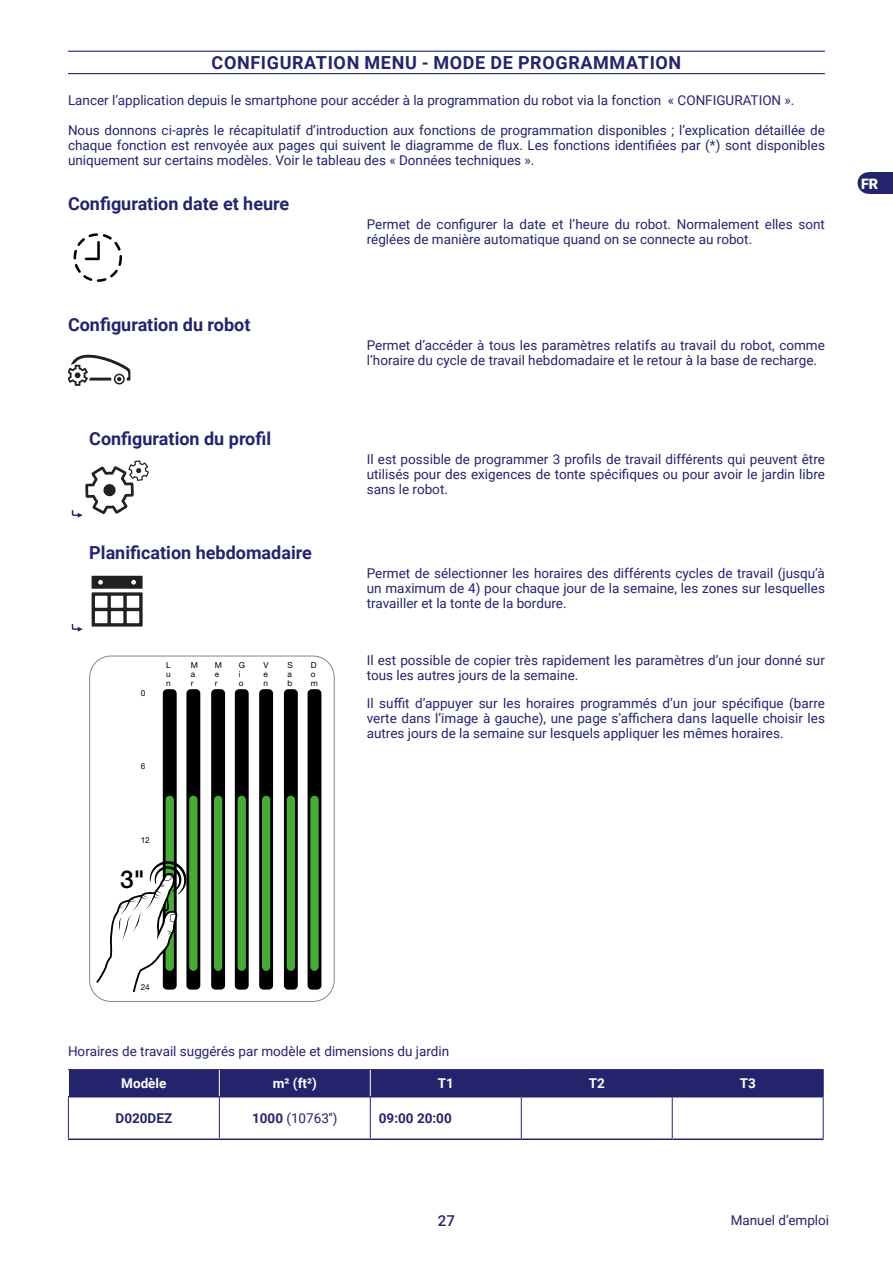
<style>
.page{position:relative;width:893px;height:1263px;background:#fff}
.page>*{position:absolute;margin:0;border:0;box-sizing:border-box;transform-origin:0 0}
.t1{font:500 24.6px "Helvetica Neue LT Std";color:#000}
.t2{font:700 18px "Roboto";color:#24246c}
.t3{font:700 18px "Roboto";letter-spacing:.035em;color:#24246c}
.t4{font:500 15px "Roboto";color:#24246c}
.t5{font:900 14.4px "Roboto";color:#fff}
.t6{font:13.5px/15px "Roboto";color:#24246c;text-align:justify}
.t7{font:700 13.5px "Roboto";color:#fff}
.t8{font:700 13.5px "Roboto";color:#24246c}
.t9{font:8.25px/9px "Helvetica Neue LT Std";color:#000}
.s1{font-weight:700}
</style>
<div class="page">
<div style="left:868px;top:172px;width:25px;height:22px;background:#24246c"></div>
<div style="left:858px;top:172px;width:21px;height:22px;background:#24246c;border-radius:50%"></div>
<hr style="left:68px;top:51px;width:757px;height:1px;background:#24246c">
<hr style="left:68px;top:73px;width:757px;height:1px;background:#24246c">
<svg style="left:74px;top:233px;width:48px;height:49px"></svg>
<svg style="left:68px;top:354px;width:62px;height:32px"></svg>
<svg style="left:72px;top:460px;width:77px;height:58px"></svg>
<svg style="left:72px;top:624px;width:11px;height:8px"></svg>
<svg style="left:92px;top:576px;width:51px;height:50px"></svg>
<div style="left:163px;top:689px;width:14px;height:300px;background:#000;border-radius:4px"></div>
<div style="left:186px;top:689px;width:14px;height:300px;background:#000;border-radius:4px"></div>
<div style="left:211px;top:689px;width:14px;height:300px;background:#000;border-radius:4px"></div>
<div style="left:235px;top:689px;width:14px;height:300px;background:#000;border-radius:4px"></div>
<div style="left:259px;top:689px;width:14px;height:300px;background:#000;border-radius:4px"></div>
<div style="left:284px;top:689px;width:14px;height:300px;background:#000;border-radius:4px"></div>
<div style="left:308px;top:689px;width:13px;height:300px;background:#000;border-radius:4px"></div>
<div style="left:166px;top:796px;width:8px;height:175px;background:#47ac35;border-radius:4px"></div>
<div style="left:189px;top:796px;width:9px;height:175px;background:#47ac35;border-radius:4px"></div>
<div style="left:214px;top:796px;width:8px;height:175px;background:#47ac35;border-radius:4px"></div>
<div style="left:238px;top:796px;width:8px;height:175px;background:#47ac35;border-radius:4px"></div>
<div style="left:262px;top:796px;width:8px;height:175px;background:#47ac35;border-radius:4px"></div>
<div style="left:287px;top:796px;width:8px;height:175px;background:#47ac35;border-radius:4px"></div>
<div style="left:310px;top:796px;width:9px;height:175px;background:#47ac35;border-radius:4px"></div>
<svg style="left:96px;top:861px;width:91px;height:131px"></svg>
<div style="left:89px;top:656px;width:246px;height:346px;border:1px solid #878787;border-radius:21px"></div>
<div style="left:68px;top:1069px;width:756px;height:28px;background:#24246c"></div>
<hr style="left:68px;top:1096px;width:151px;height:1px;background:#24246c">
<hr style="left:68px;top:1138px;width:151px;height:2px;background:#24246c">
<hr style="left:219px;top:1096px;width:151px;height:1px;background:#24246c">
<hr style="left:370px;top:1096px;width:151px;height:1px;background:#24246c">
<hr style="left:521px;top:1096px;width:151px;height:1px;background:#24246c">
<hr style="left:672px;top:1096px;width:151px;height:1px;background:#24246c">
<hr style="left:219px;top:1138px;width:151px;height:2px;background:#24246c">
<hr style="left:370px;top:1138px;width:151px;height:2px;background:#24246c">
<hr style="left:521px;top:1138px;width:151px;height:2px;background:#24246c">
<hr style="left:672px;top:1138px;width:152px;height:2px;background:#24246c">
<hr style="left:68px;top:1097px;width:1px;height:41px;background:#24246c">
<hr style="left:219px;top:1097px;width:1px;height:41px;background:#24246c">
<hr style="left:370px;top:1097px;width:1px;height:41px;background:#24246c">
<hr style="left:521px;top:1097px;width:1px;height:41px;background:#24246c">
<hr style="left:672px;top:1097px;width:1px;height:41px;background:#24246c">
<hr style="left:823px;top:1097px;width:1px;height:41px;background:#24246c">
<h2 class="t3" style="left:212px;top:50px;width:471px">CONFIGURATION MENU - MODE DE PROGRAMMATION</h2>
<p class="t6" style="left:68px;top:92px;width:728px">Lancer l’application depuis le smartphone pour accéder à la programmation du robot via la fonction « CONFIGURATION ».</p>
<p class="t6" style="left:68px;top:122px;width:758px">Nous donnons ci-après le récapitulatif d’introduction aux fonctions de programmation disponibles ; l’explication détaillée de chaque fonction est renvoyée aux pages qui suivent le diagramme de flux. Les fonctions identifiées par (*) sont disponibles uniquement sur certains modèles. Voir le tableau des « Données techniques ».</p>
<h2 class="t2" style="left:68px;top:191px;width:223px">Configuration date et heure</h2>
<p class="t6" style="left:367px;top:216px;width:460px">Permet de configurer la date et l’heure du robot. Normalement elles sont réglées de manière automatique quand on se connecte au robot.</p>
<h2 class="t2" style="left:68px;top:312px;width:184px">Configuration du robot</h2>
<h2 class="t2" style="left:89px;top:426px;width:183px">Configuration du profil</h2>
<h2 class="t2" style="left:89px;top:540px;width:224px">Planification hebdomadaire</h2>
<p class="t9" style="left:141px;top:688px;width:6px">0</p>
<p class="t9" style="left:166px;top:660px;width:6px;text-align:justify">L u n</p>
<p class="t9" style="left:191px;top:660px;width:9px">M a r</p>
<p class="t9" style="left:215px;top:660px;width:9px">M e r</p>
<p class="t9" style="left:239px;top:660px;width:8px">G i o</p>
<p class="t9" style="left:264px;top:660px;width:7px;text-align:justify">V e n</p>
<p class="t9" style="left:288px;top:660px;width:7px;text-align:justify">S a b</p>
<p class="t9" style="left:311px;top:660px;width:9px">D o m</p>
<p class="t9" style="left:141px;top:762px;width:6px">6</p>
<p class="t9" style="left:141px;top:835px;width:11px">12</p>
<h1 class="t1" style="left:120px;top:865px;width:26px">3"</h1>
<p class="t6" style="left:367px;top:337px;width:460px">Permet d’accéder à tous les paramètres relatifs au travail du robot, comme l’horaire du cycle de travail hebdomadaire et le retour à la base de recharge.</p>
<p class="t6" style="left:367px;top:451px;width:460px">Il est possible de programmer 3 profils de travail différents qui peuvent être utilisés pour des exigences de tonte spécifiques ou pour avoir le jardin libre sans le robot.</p>
<p class="t6" style="left:367px;top:565px;width:460px">Permet de sélectionner les horaires des différents cycles de travail (jusqu’à un maximum de 4) pour chaque jour de la semaine, les zones sur lesquelles travailler et la tonte de la bordure.</p>
<p class="t6" style="left:367px;top:652px;width:460px">Il est possible de copier très rapidement les paramètres d’un jour donné sur tous les autres jours de la semaine.</p>
<p class="t6" style="left:367px;top:695px;width:460px">Il suffit d’appuyer sur les horaires programmés d’un jour spécifique (barre verte dans l’image à gauche), une page s’affichera dans laquelle choisir les autres jours de la semaine sur lesquels appliquer les mêmes horaires.</p>
<p class="t5" style="left:861px;top:173px;width:19px">FR</p>
<p class="t9" style="left:141px;top:982px;width:11px">24</p>
<p class="t6" style="left:68px;top:1044px;width:383px">Horaires de travail suggérés par modèle et dimensions du jardin</p>
<p class="t7" style="left:121px;top:1074px;width:47px">Modèle</p>
<p class="t7" style="left:273px;top:1074px;width:46px">m² (ft²)</p>
<p class="t7" style="left:438px;top:1074px;width:18px">T1</p>
<p class="t7" style="left:589px;top:1074px;width:18px">T2</p>
<p class="t7" style="left:740px;top:1074px;width:18px">T3</p>
<p class="t8" style="left:116px;top:1109px;width:58px">D020DEZ</p>
<p class="t6" style="left:252px;top:1110px;width:87px"><span class="s1">1000</span> (10763'')</p>
<p class="t8" style="left:379px;top:1109px;width:74px">09:00 20:00</p>
<p class="t4" style="left:438px;top:1210px;width:19px">27</p>
<p class="t6" style="left:731px;top:1212px;width:100px">Manuel d’emploi</p>
</div>
